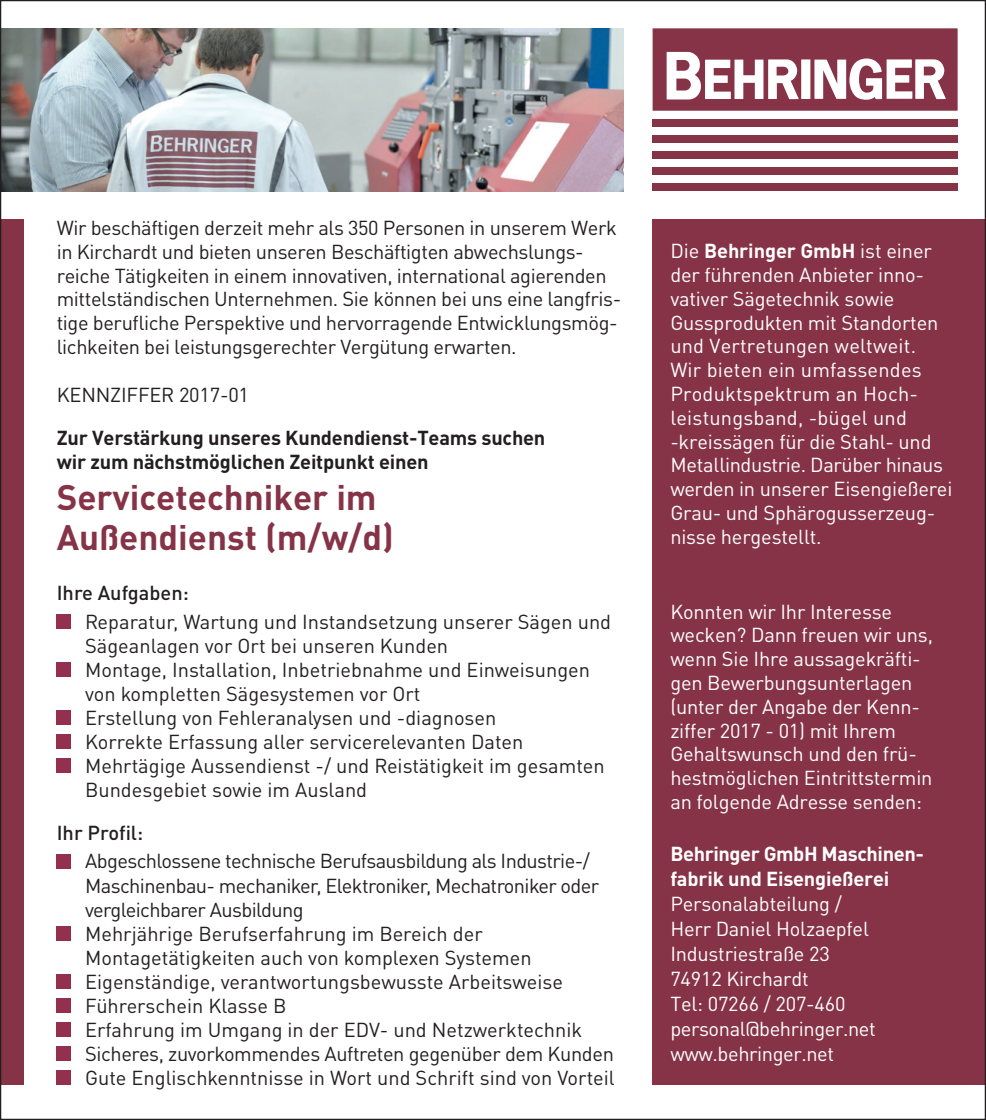
<style>
.page{position:relative;width:986px;height:1120px;background:#fff}
.page>*{position:absolute;margin:0;border:0;box-sizing:border-box;transform-origin:0 0}
.t1{font:700 35px/40px "DIN";color:#863347}
.t2{font:20px/23.8px "DIN";letter-spacing:-.01em;color:#fff}
.t3{font:20px/24px "DIN Pro";color:#231f20}
.t4{font:20px/23.8px "DIN";letter-spacing:-.02em;color:#231f20}
.t5{font:20px/24px "DIN Pro";letter-spacing:-.03em;color:#231f20}
.t6{font:700 20px/23.8px "DIN";letter-spacing:-.01em;color:#231f20}
.t7{font:20px "DIN Pro";letter-spacing:-.02em;color:#231f20}
.t8{font:700 20px/25px "DIN";letter-spacing:-.015em;color:#fff}
.t9{font:500 20px "DIN Pro";color:#231f20}
.s1{font-weight:700}
</style>
<div class="page">
<img style="left:2px;top:28px;width:621px;height:163px">
<div style="left:652px;top:219px;width:333px;height:865px;background:#863347"></div>
<div style="left:0;top:219px;width:23px;height:865px;background:#863347"></div>
<div style="left:652px;top:119px;width:305px;height:7px;background:#863347"></div>
<div style="left:652px;top:135px;width:305px;height:7px;background:#863347"></div>
<div style="left:652px;top:151px;width:305px;height:7px;background:#863347"></div>
<div style="left:652px;top:167px;width:305px;height:7px;background:#863347"></div>
<div style="left:652px;top:183px;width:305px;height:7px;background:#863347"></div>
<svg style="left:652px;top:28px;width:305px;height:83px"></svg>
<div style="left:57px;top:614px;width:14px;height:15px;background:#92304e"></div>
<div style="left:57px;top:662px;width:14px;height:15px;background:#92304e"></div>
<div style="left:57px;top:710px;width:14px;height:15px;background:#92304e"></div>
<div style="left:57px;top:734px;width:14px;height:15px;background:#92304e"></div>
<div style="left:57px;top:758px;width:14px;height:15px;background:#92304e"></div>
<div style="left:57px;top:854px;width:14px;height:14px;background:#92304e"></div>
<div style="left:57px;top:926px;width:14px;height:14px;background:#92304e"></div>
<div style="left:57px;top:974px;width:14px;height:14px;background:#92304e"></div>
<div style="left:57px;top:998px;width:14px;height:14px;background:#92304e"></div>
<div style="left:57px;top:1022px;width:14px;height:14px;background:#92304e"></div>
<div style="left:57px;top:1046px;width:14px;height:14px;background:#92304e"></div>
<div style="left:57px;top:1070px;width:14px;height:14px;background:#92304e"></div>
<p class="t4" style="left:57px;top:216px;width:565px">Wir beschäftigen derzeit mehr als 350 Personen in unserem Werk in Kirchardt und bieten unseren Beschäftigten abwechslungs&shy;reiche Tätigkeiten in einem innovativen, international agierenden mittelständischen Unternehmen. Sie können bei uns eine langfris&shy;tige berufliche Perspektive und hervorragende Entwicklungsmög&shy;lichkeiten bei leistungsgerechter Vergütung erwarten.</p>
<p class="t4" style="left:57px;top:382px;width:194px">KENNZIFFER 2017-01</p>
<p class="t6" style="left:57px;top:426px;width:490px">Zur Verstärkung unseres Kundendienst-Teams suchen wir zum nächstmöglichen Zeitpunkt einen</p>
<p class="t1" style="left:57px;top:477px;width:338px">Servicetechniker im<br>Außendienst (m/w/d)</p>
<p class="t9" style="left:57px;top:577px;width:133px">Ihre Aufgaben:</p>
<p class="t3" style="left:85px;top:607px;width:527px">Reparatur, Wartung und Instandsetzung unserer Sägen und<br>Sägeanlagen vor Ort bei unseren Kunden</p>
<p class="t3" style="left:85px;top:655px;width:506px">Montage, Installation, Inbetriebnahme und Einweisungen von kompletten Sägesystemen vor Ort</p>
<p class="t3" style="left:85px;top:703px;width:412px">Erstellung von Fehleranalysen und -diagnosen</p>
<p class="t3" style="left:85px;top:727px;width:521px">Korrekte Erfassung aller servicerelevanten Daten<br>Mehrtägige Aussendienst -/ und Reistätigkeit im gesamten<br>Bundesgebiet sowie im Ausland</p>
<p class="t9" style="left:57px;top:816px;width:88px">Ihr Profil:</p>
<p class="t5" style="left:85px;top:847px;width:515px">Abgeschlossene technische Berufsausbildung als Industrie-/<br>Maschinenbau- mechaniker, Elektroniker, Mechatroniker oder vergleichbarer Ausbildung</p>
<p class="t3" style="left:85px;top:919px;width:448px">Mehrjährige Berufserfahrung im Bereich der<br>Montagetätigkeiten auch von komplexen Systemen</p>
<p class="t3" style="left:85px;top:967px;width:479px">Eigenständige, verantwortungsbewusste Arbeitsweise</p>
<p class="t3" style="left:85px;top:991px;width:203px">Führerschein Klasse B</p>
<p class="t3" style="left:85px;top:1015px;width:498px">Erfahrung im Umgang in der EDV- und Netzwerktechnik</p>
<p class="t7" style="left:85px;top:1037px;width:530px">Sicheres, zuvorkommendes Auftreten gegenüber dem Kunden</p>
<p class="t3" style="left:85px;top:1063px;width:531px">Gute Englischkenntnisse in Wort und Schrift sind von Vorteil</p>
<p class="t2" style="left:670px;top:239px;width:283px">Die <span class="s1">Behringer GmbH</span> ist einer der führenden Anbieter inno&shy;vativer Sägetechnik sowie<br>Gussprodukten mit Standorten und Vertretungen weltweit.<br>Wir bieten ein umfassendes<br>Produktspektrum an Hoch&shy;leistungsband, -bügel und -kreissägen für die Stahl- und<br>Metallindustrie. Darüber hinaus werden in unserer Eisengießerei<br>Grau- und Sphärogusserzeug&shy;nisse hergestellt.</p>
<p class="t2" style="left:670px;top:599px;width:264px">Konnten wir Ihr Interesse wecken? Dann freuen wir uns, wenn Sie Ihre aussagekräfti&shy;gen Bewerbungsunterlagen (unter der Angabe der Kenn&shy;ziffer 2017 - 01) mit Ihrem<br>Gehaltswunsch und den frü&shy;hestmöglichen Eintrittstermin an folgende Adresse senden:</p>
<p class="t8" style="left:670px;top:840px;width:255px">Behringer GmbH Maschinen&shy;fabrik und Eisengießerei</p>
<p class="t2" style="left:670px;top:890px;width:200px;line-height:25px">Personalabteilung /<br>Herr Daniel Holzaepfel</p>
<p class="t2" style="left:670px;top:941px;width:161px">Industriestraße 23</p>
<p class="t2" style="left:670px;top:965px;width:177px;line-height:25px">74912 Kirchardt<br>Tel: 07266 / 207-460</p>
<p class="t2" style="left:670px;top:1016px;width:207px">personal@behringer.net</p>
<p class="t2" style="left:670px;top:1041px;width:165px">www.behringer.net</p>
</div>
